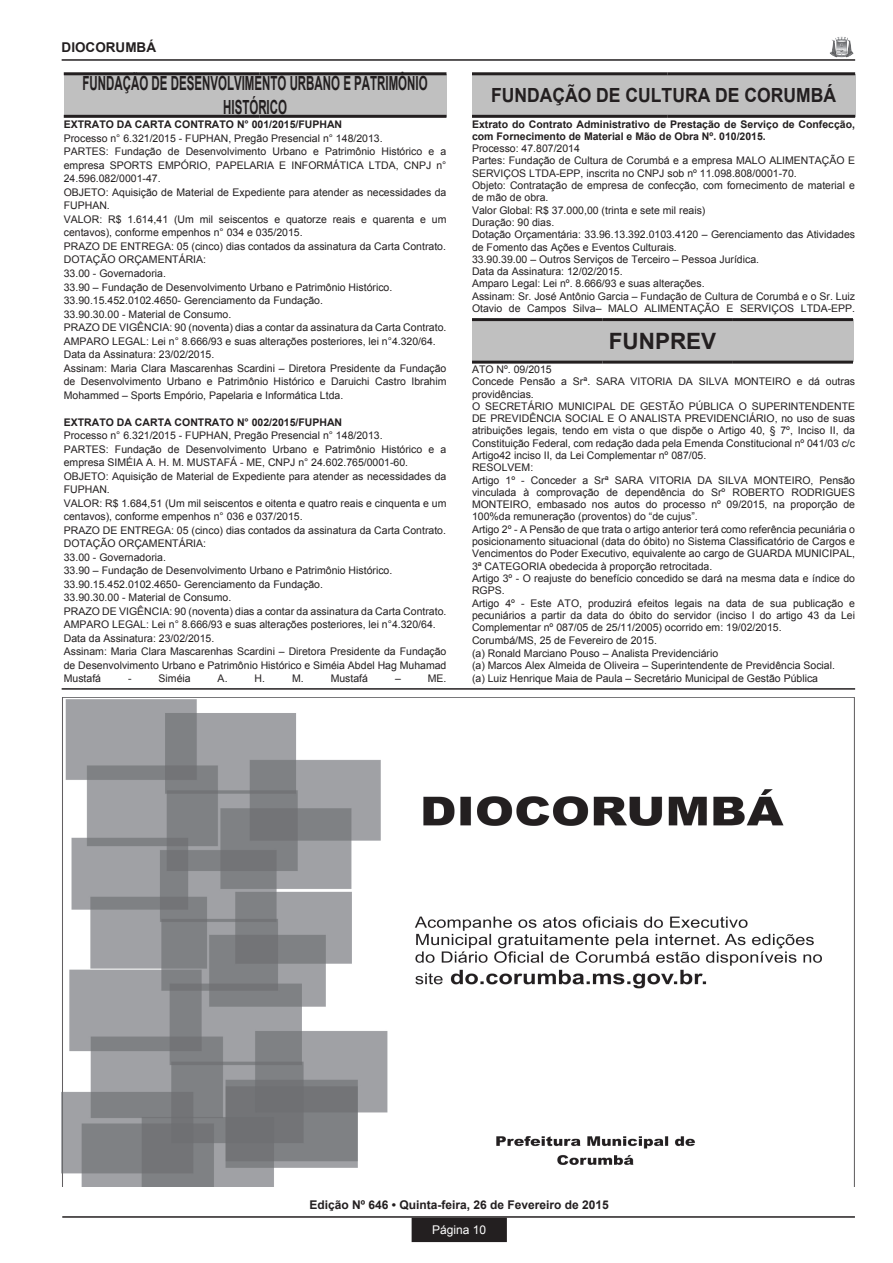
<style>
.page{position:relative;width:893px;height:1263px;background:#fff}
.page>*{position:absolute;margin:0;border:0;box-sizing:border-box;transform-origin:0 0}
.t1{font:700 22.5px "Arial";color:#231f20}
.t2{font:700 19.5px/23.4px "Arial";color:#231f20;text-align:center;scale:.59 1}
.t3{font:700 19.5px "Arial";color:#231f20;scale:.9 1}
.t4{font:700 13.5px "Arial";color:#231f20}
.t5{font:700 12px "Arial";color:#231f20}
.t6{font:12px "Arial";color:#fff}
.t7{font:10.5px/12.3px "Arial";color:#231f20}
.t8{font:700 10.5px/12.3px "Arial";color:#231f20}
</style>
<div class="page">
<div style="left:412px;top:1218px;width:94px;height:23px;background:#231f20"></div>
<div style="left:412px;top:1218px;width:95px;height:24px;border:2px solid #231f20"></div>
<hr style="left:62px;top:1216px;width:793px;height:2px;background:#231f20">
<img style="left:830px;top:36px;width:23px;height:21px">
<hr style="left:62px;top:59px;width:793px;height:2px;background:#231f20">
<div style="left:64px;top:74px;width:382px;height:42px;background:#c0c0c0"></div>
<hr style="left:259px;top:115px;width:187px;height:3px;background:#231f20">
<hr style="left:64px;top:72px;width:195px;height:3px;background:#231f20">
<hr style="left:259px;top:72px;width:187px;height:3px;background:#231f20">
<hr style="left:64px;top:115px;width:195px;height:3px;background:#231f20">
<div style="left:472px;top:74px;width:383px;height:42px;background:#c0c0c0"></div>
<hr style="left:668px;top:115px;width:187px;height:3px;background:#231f20">
<hr style="left:472px;top:72px;width:196px;height:3px;background:#231f20">
<hr style="left:668px;top:72px;width:187px;height:3px;background:#231f20">
<hr style="left:472px;top:115px;width:196px;height:3px;background:#231f20">
<div style="left:472px;top:320px;width:381px;height:42px;background:#c0c0c0"></div>
<hr style="left:602px;top:361px;width:131px;height:3px;background:#231f20">
<hr style="left:733px;top:361px;width:120px;height:3px;background:#231f20">
<hr style="left:472px;top:318px;width:130px;height:3px;background:#231f20">
<hr style="left:602px;top:318px;width:131px;height:3px;background:#231f20">
<hr style="left:733px;top:318px;width:120px;height:3px;background:#231f20">
<hr style="left:472px;top:361px;width:130px;height:3px;background:#231f20">
<hr style="left:62px;top:688px;width:793px;height:2px;background:#231f20">
<img style="left:62px;top:697px;width:793px;height:489px">
<p class="t4" style="left:62px;top:38px;width:96px">DIOCORUMBÁ</p>
<h2 class="t2" style="left:83px;top:72px;width:587px">FUNDAÇÃO DE DESENVOLVIMENTO URBANO E PATRIMÔNIO<br>HISTÓRICO</h2>
<p class="t8" style="left:64px;top:119px;width:280px">EXTRATO DA CARTA CONTRATO N° 001/2015/FUPHAN</p>
<p class="t7" style="left:64px;top:132px;width:384px;line-height:13.5px">Processo n° 6.321/2015 - FUPHAN, Pregão Presencial n° 148/2013.<br>PARTES: Fundação de Desenvolvimento Urbano e Patrimônio Histórico e a empresa SPORTS EMPÓRIO, PAPELARIA E INFORMÁTICA LTDA, CNPJ n° 24.596.082/0001-47.<br>OBJETO: Aquisição de Material de Expediente para atender as necessidades da FUPHAN.<br>VALOR: R$ 1.614,41 (Um mil seiscentos e quatorze reais e quarenta e um centavos), conforme empenhos n° 034 e 035/2015.<br>PRAZO DE ENTREGA: 05 (cinco) dias contados da assinatura da Carta Contrato.<br>DOTAÇÃO ORÇAMENTÁRIA:<br>33.00 - Governadoria.<br>33.90 – Fundação de Desenvolvimento Urbano e Patrimônio Histórico.<br>33.90.15.452.0102.4650- Gerenciamento da Fundação.<br>33.90.30.00 - Material de Consumo.<br>PRAZO DE VIGÊNCIA: 90 (noventa) dias a contar da assinatura da Carta Contrato.<br>AMPARO LEGAL: Lei n° 8.666/93 e suas alterações posteriores, lei n°4.320/64.<br>Data da Assinatura: 23/02/2015.<br>Assinam: Maria Clara Mascarenhas Scardini – Diretora Presidente da Fundação de Desenvolvimento Urbano e Patrimônio Histórico e Daruichi Castro Ibrahim Mohammed – Sports Empório, Papelaria e Informática Ltda.</p>
<p class="t8" style="left:64px;top:416px;width:280px">EXTRATO DA CARTA CONTRATO N° 002/2015/FUPHAN</p>
<p class="t7" style="left:64px;top:429px;width:384px;line-height:13.5px">Processo n° 6.321/2015 - FUPHAN, Pregão Presencial n° 148/2013.<br>PARTES: Fundação de Desenvolvimento Urbano e Patrimônio Histórico e a empresa SIMÉIA A. H. M. MUSTAFÁ - ME, CNPJ n° 24.602.765/0001-60.<br>OBJETO: Aquisição de Material de Expediente para atender as necessidades da FUPHAN.<br>VALOR: R$ 1.684,51 (Um mil seiscentos e oitenta e quatro reais e cinquenta e um centavos), conforme empenhos n° 036 e 037/2015.<br>PRAZO DE ENTREGA: 05 (cinco) dias contados da assinatura da Carta Contrato.<br>DOTAÇÃO ORÇAMENTÁRIA:<br>33.00 - Governadoria.<br>33.90 – Fundação de Desenvolvimento Urbano e Patrimônio Histórico.<br>33.90.15.452.0102.4650- Gerenciamento da Fundação.<br>33.90.30.00 - Material de Consumo.<br>PRAZO DE VIGÊNCIA: 90 (noventa) dias a contar da assinatura da Carta Contrato.<br>AMPARO LEGAL: Lei n° 8.666/93 e suas alterações posteriores, lei n°4.320/64.<br>Data da Assinatura: 23/02/2015.<br>Assinam: Maria Clara Mascarenhas Scardini – Diretora Presidente da Fundação de Desenvolvimento Urbano e Patrimônio Histórico e Siméia Abdel Hag Muhamad Mustafá</p>
<p class="t7" style="left:128px;top:673px;width:5px">-</p>
<p class="t7" style="left:159px;top:673px;width:34px">Siméia</p>
<p class="t7" style="left:218px;top:673px;width:11px">A.</p>
<p class="t7" style="left:255px;top:673px;width:12px">H.</p>
<p class="t7" style="left:292px;top:673px;width:13px">M.</p>
<p class="t7" style="left:331px;top:673px;width:39px">Mustafá</p>
<p class="t7" style="left:395px;top:673px;width:7px">–</p>
<p class="t7" style="left:428px;top:673px;width:20px">ME.</p>
<h2 class="t3" style="left:491px;top:82px;width:385px">FUNDAÇÃO DE CULTURA DE CORUMBÁ</h2>
<p class="t8" style="left:472px;top:118px;width:385px">Extrato do Contrato Administrativo de Prestação de Serviço de Confecção, com Fornecimento de Material e Mão de Obra Nº. 010/2015.</p>
<p class="t7" style="left:472px;top:142px;width:385px">Processo: 47.807/2014<br>Partes: Fundação de Cultura de Corumbá e a empresa MALO ALIMENTAÇÃO E SERVIÇOS LTDA-EPP, inscrita no CNPJ sob nº 11.098.808/0001-70.<br>Objeto: Contratação de empresa de confecção, com fornecimento de material e de mão de obra.<br>Valor Global: R$ 37.000,00 (trinta e sete mil reais)<br>Duração: 90 dias.<br>Dotação Orçamentária: 33.96.13.392.0103.4120 – Gerenciamento das Atividades de Fomento das Ações e Eventos Culturais.<br>33.90.39.00 – Outros Serviços de Terceiro – Pessoa Jurídica.<br>Data da Assinatura: 12/02/2015.<br>Amparo Legal: Lei nº. 8.666/93 e suas alterações.<br>Assinam: Sr. José Antônio Garcia – Fundação de Cultura de Corumbá e o Sr. Luiz Otavio de Campos Silva– MALO ALIMENTAÇÃO E SERVIÇOS LTDA-EPP.</p>
<h1 class="t1" style="left:609px;top:326px;width:109px">FUNPREV</h1>
<p class="t7" style="left:472px;top:363px;width:385px">ATO Nº. 09/2015<br>Concede Pensão a Srª. SARA VITORIA DA SILVA MONTEIRO e dá outras providências.<br>O SECRETÁRIO MUNICIPAL DE GESTÃO PÚBLICA O SUPERINTENDENTE DE PREVIDÊNCIA SOCIAL E O ANALISTA PREVIDENCIÁRIO, no uso de suas atribuições legais, tendo em vista o que dispõe o Artigo 40, § 7º, Inciso II, da Constituição Federal, com redação dada pela Emenda Constitucional nº 041/03 c/c Artigo42 inciso II, da Lei Complementar nº 087/05.<br>RESOLVEM:<br>Artigo 1º - Conceder a Srª SARA VITORIA DA SILVA MONTEIRO, Pensão vinculada à comprovação de dependência do Srº ROBERTO RODRIGUES MONTEIRO, embasado nos autos do processo nº 09/2015, na proporção de 100%da remuneração (proventos) do “de cujus”.<br>Artigo 2º - A Pensão de que trata o artigo anterior terá como referência pecuniária o posicionamento situacional (data do óbito) no Sistema Classificatório de Cargos e Vencimentos do Poder Executivo, equivalente ao cargo de GUARDA MUNICIPAL, 3ª CATEGORIA obedecida à proporção retrocitada.<br>Artigo 3º - O reajuste do benefício concedido se dará na mesma data e índice do RGPS.<br>Artigo 4º - Este ATO, produzirá efeitos legais na data de sua publicação e pecuniários a partir da data do óbito do servidor (inciso I do artigo 43 da Lei Complementar nº 087/05 de 25/11/2005) ocorrido em: 19/02/2015.<br>Corumbá/MS, 25 de Fevereiro de 2015.<br>(a) Ronald Marciano Pouso – Analista Previdenciário<br>(a) Marcos Alex Almeida de Oliveira – Superintendente de Previdência Social.<br>(a) Luiz Henrique Maia de Paula – Secretário Municipal de Gestão Pública</p>
<p class="t5" style="left:310px;top:1196px;width:301px">Edição Nº 646 • Quinta-feira, 26 de Fevereiro de 2015</p>
<p class="t6" style="left:432px;top:1222px;width:56px">Página 10</p>
</div>
